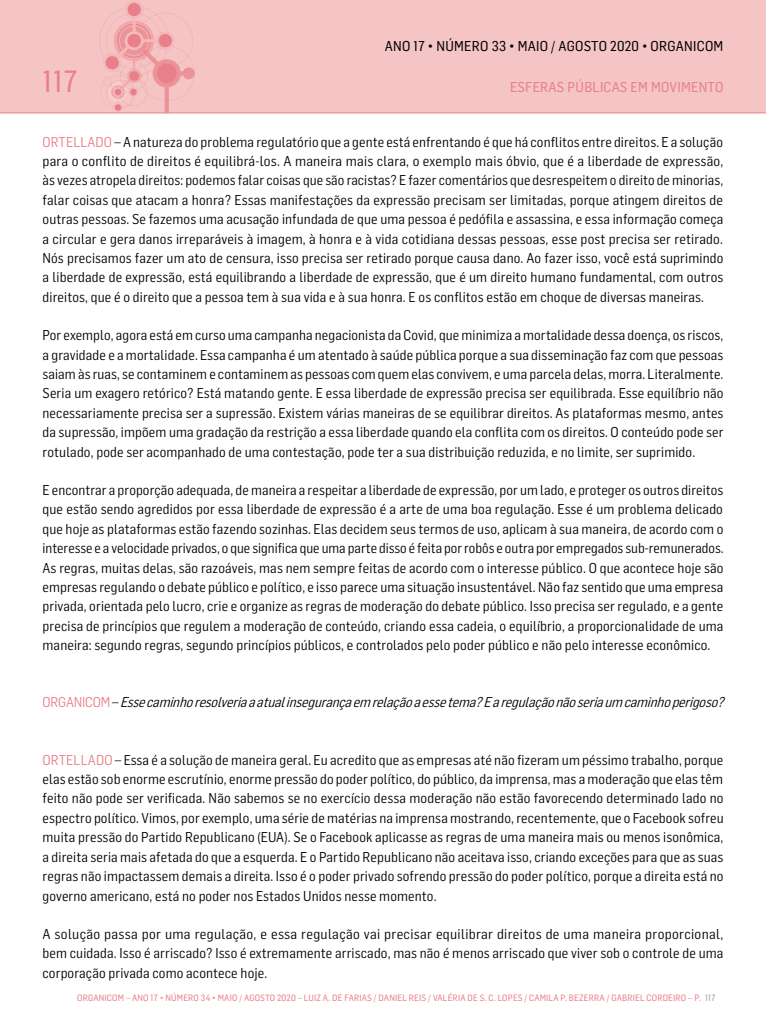
<style>
.page{position:relative;width:766px;height:1021px;background:#fff}
.page>*{position:absolute;margin:0;border:0;box-sizing:border-box;transform-origin:0 0}
.t1{font:30px "Flama Semicondensed Basic";color:#e97f89}
.t2{font:14px/19.4px "Flama Semicondensed";letter-spacing:.01em;color:#000;text-align:justify}
.t3{font:italic 14px "Flama Semicondensed";color:#000}
.t4{font:14px "Flama Semicondensed Basic";letter-spacing:.02em;color:#000}
.t5{font:14px "Flama Semicondensed Basic";letter-spacing:.02em;color:#e97f89}
.t6{font:9px "Flama Semicondensed Basic";letter-spacing:.02em;color:#e97f89}
.s1{color:#e97f89}
.s2{font-style:normal;color:#e97f89}
.s3{font-style:normal}
.s4{color:#9d9d9c}
</style>
<div class="page">
<div style="left:0;top:0;width:765px;height:113px;background:#f5c4c5"></div>
<svg style="left:99px;top:0;width:96px;height:113px;background:#f2b4b7"></svg>
<h1 class="t1" style="left:43px;top:62px;width:37px">117</h1>
<p class="t4" style="left:384px;top:37px;width:340px">ANO 17 • NÚMERO 33 • MAIO / AGOSTO 2020 • ORGANICOM</p>
<p class="t5" style="left:510px;top:78px;width:215px">ESFERAS PÚBLICAS EM MOVIMENTO</p>
<p class="t2" style="left:43px;top:131px;width:682px"><span class="s1">ORTELLADO</span> – A natureza do problema regulatório que a gente está enfrentando é que há conflitos entre direitos. E a solução para o conflito de direitos é equilibrá-los. A maneira mais clara, o exemplo mais óbvio, que é a liberdade de expressão, às vezes atropela direitos: podemos falar coisas que são racistas? E fazer comentários que desrespeitem o direito de minorias, falar coisas que atacam a honra? Essas manifestações da expressão precisam ser limitadas, porque atingem direitos de outras pessoas. Se fazemos uma acusação infundada de que uma pessoa é pedófila e assassina, e essa informação começa a circular e gera danos irreparáveis à imagem, à honra e à vida cotidiana dessas pessoas, esse post precisa ser retirado.<br>Nós precisamos fazer um ato de censura, isso precisa ser retirado porque causa dano. Ao fazer isso, você está suprimindo a liberdade de expressão, está equilibrando a liberdade de expressão, que é um direito humano fundamental, com outros direitos, que é o direito que a pessoa tem à sua vida e à sua honra. E os conflitos estão em choque de diversas maneiras.</p>
<p class="t2" style="left:43px;top:325px;width:682px">Por exemplo, agora está em curso uma campanha negacionista da Covid, que minimiza a mortalidade dessa doença, os riscos, a gravidade e a mortalidade. Essa campanha é um atentado à saúde pública porque a sua disseminação faz com que pessoas saiam às ruas, se contaminem e contaminem as pessoas com quem elas convivem, e uma parcela delas, morra. Literalmente.<br>Seria um exagero retórico? Está matando gente. E essa liberdade de expressão precisa ser equilibrada. Esse equilíbrio não necessariamente precisa ser a supressão. Existem várias maneiras de se equilibrar direitos. As plataformas mesmo, antes da supressão, impõem uma gradação da restrição a essa liberdade quando ela conflita com os direitos. O conteúdo pode ser rotulado, pode ser acompanhado de uma contestação, pode ter a sua distribuição reduzida, e no limite, ser suprimido.</p>
<p class="t2" style="left:43px;top:479px;width:682px">E encontrar a proporção adequada, de maneira a respeitar a liberdade de expressão, por um lado, e proteger os outros direitos que estão sendo agredidos por essa liberdade de expressão é a arte de uma boa regulação. Esse é um problema delicado que hoje as plataformas estão fazendo sozinhas. Elas decidem seus termos de uso, aplicam à sua maneira, de acordo com o interesse e a velocidade privados, o que significa que uma parte disso é feita por robôs e outra por empregados sub-remunerados.<br>As regras, muitas delas, são razoáveis, mas nem sempre feitas de acordo com o interesse público. O que acontece hoje são empresas regulando o debate público e político, e isso parece uma situação insustentável. Não faz sentido que uma empresa privada, orientada pelo lucro, crie e organize as regras de moderação do debate público. Isso precisa ser regulado, e a gente precisa de princípios que regulem a moderação de conteúdo, criando essa cadeia, o equilíbrio, a proporcionalidade de uma maneira: segundo regras, segundo princípios públicos, e controlados pelo poder público e não pelo interesse econômico.</p>
<p class="t3" style="left:43px;top:693px;width:687px"><span class="s2">O R G A N I C O M</span> <span class="s3">–</span> Essecaminhoresolveriaaatualinsegurançaem relaçãoaessetema?Earegulaçãonãoseriaum caminhoperigoso?</p>
<p class="t2" style="left:43px;top:749px;width:682px"><span class="s1">ORTELLADO</span> – Essa é a solução de maneira geral. Eu acredito que as empresas até não fizeram um péssimo trabalho, porque elas estão sob enorme escrutínio, enorme pressão do poder político, do público, da imprensa, mas a moderação que elas têm feito não pode ser verificada. Não sabemos se no exercício dessa moderação não estão favorecendo determinado lado no espectro político. Vimos, por exemplo, uma série de matérias na imprensa mostrando, recentemente, que o Facebook sofreu muita pressão do Partido Republicano (EUA). Se o Facebook aplicasse as regras de uma maneira mais ou menos isonômica, a direita seria mais afetada do que a esquerda. E o Partido Republicano não aceitava isso, criando exceções para que as suas regras não impactassem demais a direita. Isso é o poder privado sofrendo pressão do poder político, porque a direita está no governo americano, está no poder nos Estados Unidos nesse momento.</p>
<p class="t2" style="left:43px;top:923px;width:682px">A solução passa por uma regulação, e essa regulação vai precisar equilibrar direitos de uma maneira proporcional, bem cuidada. Isso é arriscado? Isso é extremamente arriscado, mas não é menos arriscado que viver sob o controle de uma corporação privada como acontece hoje.</p>
<p class="t6" style="left:77px;top:992px;width:639px">ORGANICOM – ANO 17 • NÚMERO 34 • MAIO / AGOSTO 2020 – LUIZ A. DE FARIAS / DANIEL REIS / VALÉRIA DE S. C. LOPES / CAMILA P. BEZERRA / GABRIEL CORDEIRO – P. <span class="s4">117</span></p>
</div>
